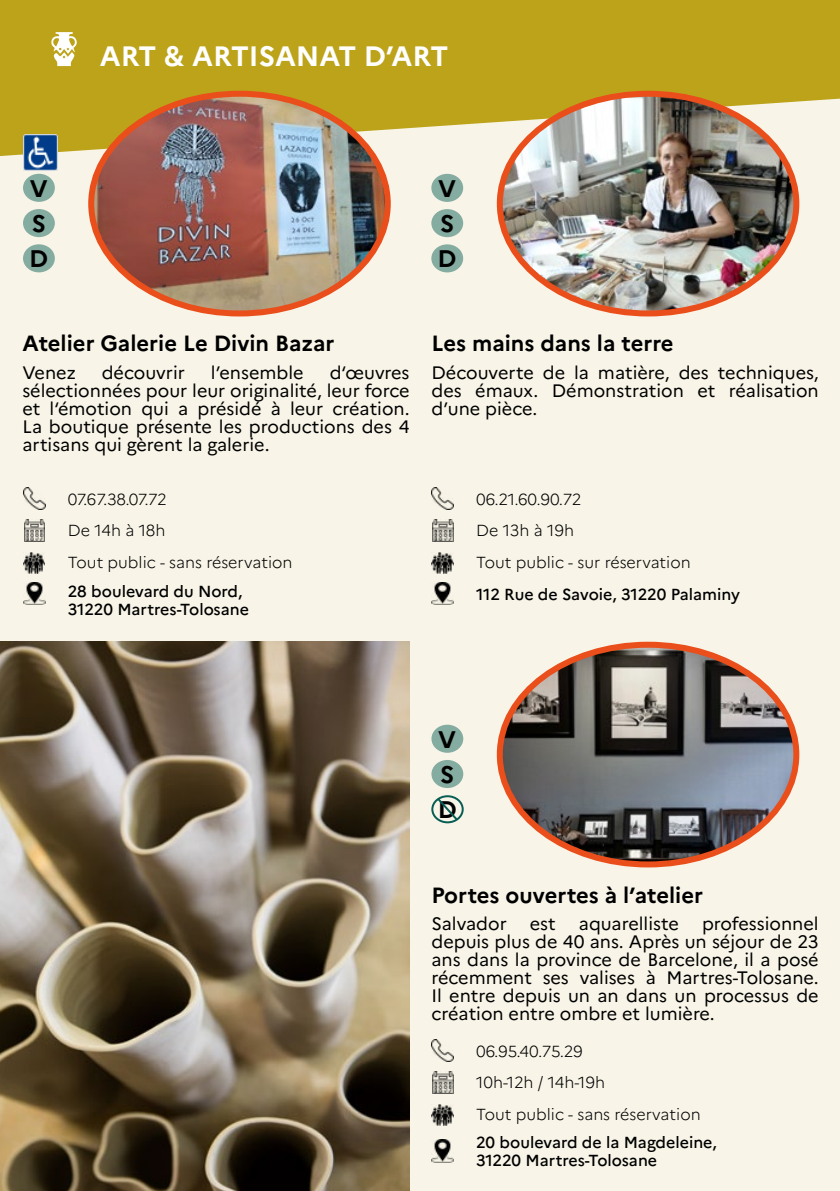
<style>
.page{position:relative;width:840px;height:1191px;background:#fff}
.page>*{position:absolute;margin:0;border:0;box-sizing:border-box;transform-origin:0 0}
.t1{font:700 28px "Marianne";color:#fff}
.t2{font:700 24px "Marianne";color:#000}
.t3{font:700 22px "Marianne";color:#000}
.t4{font:18px/18px "Marianne";color:#000;text-align:justify}
.t5{font:300 16px "Marianne";color:#000}
.t6{font:500 16px "Marianne";color:#000}
</style>
<div class="page">
<div style="left:0;top:0;width:839px;height:1191px;background:#f8f5e8"></div>
<div style="left:0;top:0;width:839px;height:156px;background:#bca319"></div>
<hr style="left:839px;top:0;width:1px;height:1191px;background:#bca319">
<svg style="left:839px;top:98px;width:1px;height:61px"></svg>
<svg style="left:51px;top:32px;width:26px;height:34px"></svg>
<img style="left:0;top:641px;width:409px;height:550px">
<div style="left:24px;top:210px;width:30px;height:26px;background:#85aca1;border-radius:50%"></div>
<div style="left:23px;top:209px;width:32px;height:28px;border:2px solid #085d55;border-radius:50%"></div>
<div style="left:24px;top:245px;width:30px;height:26px;background:#85aca1;border-radius:50%"></div>
<div style="left:23px;top:244px;width:32px;height:28px;border:2px solid #085d55;border-radius:50%"></div>
<div style="left:24px;top:175px;width:30px;height:26px;background:#85aca1;border-radius:50%"></div>
<div style="left:23px;top:174px;width:32px;height:28px;border:2px solid #085d55;border-radius:50%"></div>
<img style="left:23px;top:135px;width:35px;height:35px">
<img style="left:91px;top:94px;width:296px;height:219px">
<div style="left:88px;top:91px;width:302px;height:225px;border:6px solid #e94e1b;border-radius:50%"></div>
<img style="left:23px;top:488px;width:22px;height:21px">
<img style="left:23px;top:552px;width:22px;height:21px">
<img style="left:25px;top:519px;width:20px;height:22px">
<img style="left:23px;top:582px;width:22px;height:22px">
<div style="left:432px;top:210px;width:30px;height:26px;background:#85aca1;border-radius:50%"></div>
<div style="left:431px;top:209px;width:32px;height:28px;border:2px solid #085d55;border-radius:50%"></div>
<div style="left:432px;top:245px;width:30px;height:26px;background:#85aca1;border-radius:50%"></div>
<div style="left:431px;top:244px;width:32px;height:28px;border:2px solid #085d55;border-radius:50%"></div>
<div style="left:432px;top:175px;width:30px;height:26px;background:#85aca1;border-radius:50%"></div>
<div style="left:431px;top:174px;width:32px;height:28px;border:2px solid #085d55;border-radius:50%"></div>
<img style="left:499px;top:94px;width:296px;height:219px">
<div style="left:496px;top:91px;width:302px;height:225px;border:6px solid #e94e1b;border-radius:50%"></div>
<img style="left:431px;top:488px;width:22px;height:21px">
<img style="left:431px;top:552px;width:22px;height:21px">
<img style="left:432px;top:519px;width:21px;height:22px">
<img style="left:431px;top:582px;width:22px;height:22px">
<div style="left:432px;top:761px;width:30px;height:26px;background:#85aca1;border-radius:50%"></div>
<div style="left:431px;top:760px;width:32px;height:28px;border:2px solid #085d55;border-radius:50%"></div>
<div style="left:432px;top:725px;width:30px;height:27px;background:#85aca1;border-radius:50%"></div>
<div style="left:431px;top:724px;width:32px;height:29px;border:2px solid #085d55;border-radius:50%"></div>
<img style="left:503px;top:647px;width:292px;height:217px">
<div style="left:496px;top:641px;width:302px;height:226px;border:6px solid #e94e1b;border-radius:50%"></div>
<img style="left:431px;top:1039px;width:22px;height:22px">
<img style="left:431px;top:1104px;width:22px;height:21px">
<img style="left:432px;top:1071px;width:21px;height:22px">
<img style="left:431px;top:1139px;width:22px;height:23px">
<div style="left:431px;top:795px;width:32px;height:28px;border:2px solid #085d55;border-radius:50%"></div>
<svg style="left:435px;top:796px;width:24px;height:26px"></svg>
<p class="t2" style="left:30px;top:170px;width:19px">V</p>
<p class="t2" style="left:32px;top:205px;width:16px">S</p>
<p class="t2" style="left:29px;top:240px;width:21px">D</p>
<h1 class="t1" style="left:100px;top:34px;width:350px">ART &amp; ARTISANAT D’ART</h1>
<p class="t2" style="left:438px;top:170px;width:19px">V</p>
<p class="t2" style="left:440px;top:205px;width:16px">S</p>
<p class="t2" style="left:437px;top:240px;width:21px">D</p>
<p class="t3" style="left:23px;top:326px;width:313px">Atelier Galerie Le Divin Bazar</p>
<p class="t4" style="left:22px;top:362px;width:55px">Venez</p>
<p class="t4" style="left:102px;top:362px;width:85px">découvrir</p>
<p class="t4" style="left:211px;top:362px;width:94px">l’ensemble</p>
<p class="t4" style="left:22px;top:362px;width:388px;text-indent:307px">d‘œuvres sélectionnées pour leur originalité, leur force et l‘émotion qui a présidé à leur création.<br>La boutique présente les productions des 4 artisans qui gèrent la galerie.</p>
<p class="t5" style="left:68px;top:486px;width:100px">07.67.38.07.72</p>
<p class="t5" style="left:68px;top:518px;width:99px">De 14h à 18h</p>
<p class="t5" style="left:68px;top:550px;width:226px">Tout public - sans réservation</p>
<p class="t6" style="left:68px;top:579px;width:176px">28 boulevard du Nord,</p>
<p class="t6" style="left:68px;top:597px;width:182px">31220 Martres-Tolosane</p>
<p class="t3" style="left:431px;top:326px;width:243px">Les mains dans la terre</p>
<p class="t4" style="left:431px;top:362px;width:388px">Découverte de la matière, des techniques, des émaux. Démonstration et réalisation d’une pièce.</p>
<p class="t5" style="left:476px;top:486px;width:107px">06.21.60.90.72</p>
<p class="t5" style="left:476px;top:518px;width:99px">De 13h à 19h</p>
<p class="t5" style="left:476px;top:550px;width:216px">Tout public - sur réservation</p>
<p class="t6" style="left:476px;top:581px;width:265px">112 Rue de Savoie, 31220 Palaminy</p>
<p class="t2" style="left:438px;top:720px;width:19px">V</p>
<p class="t2" style="left:440px;top:756px;width:16px">S</p>
<p class="t2" style="left:438px;top:791px;width:21px">D</p>
<p class="t3" style="left:431px;top:878px;width:273px">Portes ouvertes à l’atelier</p>
<p class="t4" style="left:431px;top:913px;width:388px;text-indent:270px">professionnel depuis plus de 40 ans. Après un séjour de 23 ans dans la province de Barcelone, il a posé récemment ses valises à Martres-Tolosane.<br>Il entre depuis un an dans un processus de création entre ombre et lumière.</p>
<p class="t4" style="left:431px;top:913px;width:77px">Salvador</p>
<p class="t4" style="left:529px;top:913px;width:27px">est</p>
<p class="t4" style="left:578px;top:913px;width:101px">aquarelliste</p>
<p class="t5" style="left:476px;top:1038px;width:108px">06.95.40.75.29</p>
<p class="t5" style="left:476px;top:1070px;width:130px">10h-12h / 14h-19h</p>
<p class="t5" style="left:476px;top:1102px;width:226px">Tout public - sans réservation</p>
<p class="t6" style="left:476px;top:1129px;width:242px">20 boulevard de la Magdeleine,</p>
<p class="t6" style="left:476px;top:1147px;width:182px">31220 Martres-Tolosane</p>
</div>
